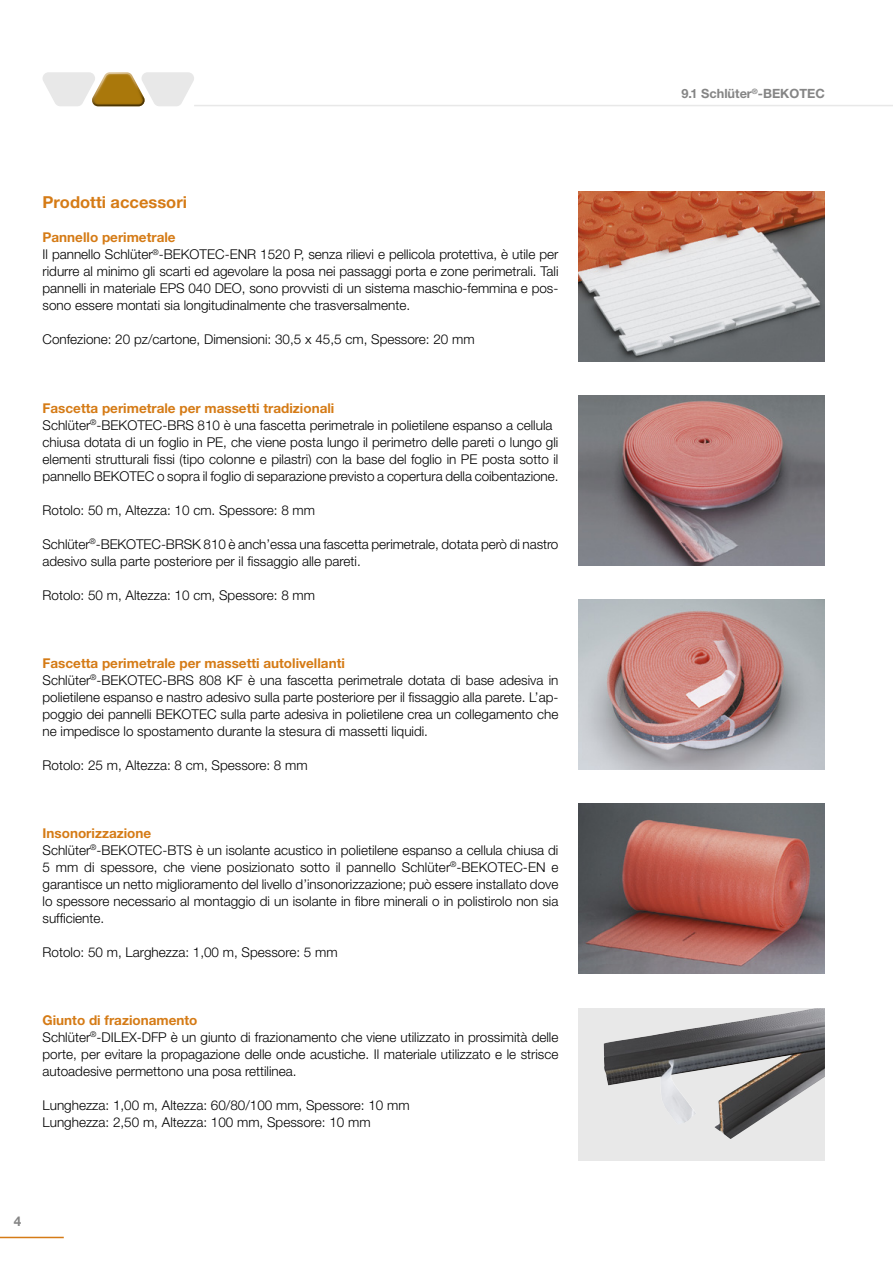
<style>
.page{position:relative;width:893px;height:1263px;background:#fff}
.page>*{position:absolute;margin:0;border:0;box-sizing:border-box;transform-origin:0 0}
.t1{font:700 16.5px "Helvetica Neue LT Pro";color:#d57b16}
.t2{font:300 13.5px/17px "Helvetica Neue LT Pro";color:#000}
.t3{font:700 13.5px "Helvetica Neue LT Pro";color:#858585}
.t4{font:700 12.75px "Helvetica Neue LT Pro";color:#858585}
.s1{font-weight:700;color:#d57b16}
</style>
<div class="page">
<hr style="left:0;top:1237px;width:64px;height:1px;background:#d57b16">
<img style="left:578px;top:191px;width:247px;height:170px">
<img style="left:578px;top:395px;width:247px;height:171px">
<img style="left:578px;top:600px;width:247px;height:170px">
<img style="left:578px;top:804px;width:247px;height:170px">
<div style="left:579px;top:1008px;width:246px;height:153px;background:#e8e8e8"></div>
<img style="left:604px;top:1008px;width:221px;height:131px">
<hr style="left:194px;top:105px;width:699px;height:1px;background:#e8e8e8">
<svg style="left:43px;top:72px;width:151px;height:34px"></svg>
<p class="t1" style="left:43px;top:192px;width:146px">Prodotti accessori</p>
<p class="t2" style="left:43px;top:229px;width:517px"><span class="s1">Pannello perimetrale<br></span>Il pannello Schlüter<sup>®</sup>-BEKOTEC-ENR 1520 P, senza rilievi e pellicola protettiva, è utile per ridurre al minimo gli scarti ed agevolare la posa nei passaggi porta e zone perimetrali. Tali pannelli in materiale EPS 040 DEO, sono provvisti di un sistema maschio-femmina e pos&shy;sono essere montati sia longitudinalmente che trasversalmente.</p>
<p class="t2" style="left:43px;top:331px;width:434px">Confezione: 20 pz/cartone, Dimensioni: 30,5 x 45,5 cm, Spessore: 20 mm</p>
<p class="t2" style="left:43px;top:399px;width:517px"><span class="s1">Fascetta perimetrale per massetti tradizionali<br></span>Schlüter<sup>®</sup>-BEKOTEC-BRS 810 è una fascetta perimetrale in polietilene espanso a cellula chiusa dotata di un foglio in PE, che viene posta lungo il perimetro delle pareti o lungo gli elementi strutturali fissi (tipo colonne e pilastri) con la base del foglio in PE posta sotto il pannello BEKOTEC o sopra il foglio di separazione previsto a copertura della coibentazione.</p>
<p class="t2" style="left:43px;top:501px;width:274px">Rotolo: 50 m, Altezza: 10 cm. Spessore: 8 mm</p>
<p class="t2" style="left:43px;top:535px;width:517px">Schlüter<sup>®</sup>-BEKOTEC-BRSK 810 è anch’essa una fascetta perimetrale, dotata però di nastro adesivo sulla parte posteriore per il fissaggio alle pareti.</p>
<p class="t2" style="left:43px;top:586px;width:274px">Rotolo: 50 m, Altezza: 10 cm, Spessore: 8 mm</p>
<p class="t2" style="left:43px;top:654px;width:517px"><span class="s1">Fascetta perimetrale per massetti autolivellanti<br></span>Schlüter<sup>®</sup>-BEKOTEC-BRS 808 KF è una fascetta perimetrale dotata di base adesiva in polietilene espanso e nastro adesivo sulla parte posteriore per il fissaggio alla parete. L’ap&shy;poggio dei pannelli BEKOTEC sulla parte adesiva in polietilene crea un collegamento che ne impedisce lo spostamento durante la stesura di massetti liquidi.</p>
<p class="t2" style="left:43px;top:756px;width:267px">Rotolo: 25 m, Altezza: 8 cm, Spessore: 8 mm</p>
<p class="t2" style="left:43px;top:824px;width:517px"><span class="s1">Insonorizzazione<br></span>Schlüter<sup>®</sup>-BEKOTEC-BTS è un isolante acustico in polietilene espanso a cellula chiusa di 5 mm di spessore, che viene posizionato sotto il pannello Schlüter<sup>®</sup>-BEKOTEC-EN e garantisce un netto miglioramento del livello d’insonorizzazione; può essere installato dove lo spessore necessario al montaggio di un isolante in fibre minerali o in polistirolo non sia sufficiente.</p>
<p class="t2" style="left:43px;top:943px;width:297px">Rotolo: 50 m, Larghezza: 1,00 m, Spessore: 5 mm</p>
<p class="t2" style="left:43px;top:1011px;width:517px"><span class="s1">Giunto di frazionamento<br></span>Schlüter<sup>®</sup>-DILEX-DFP è un giunto di frazionamento che viene utilizzato in prossimità delle porte, per evitare la propagazione delle onde acustiche. Il materiale utilizzato e le strisce autoadesive permettono una posa rettilinea.</p>
<p class="t2" style="left:43px;top:1096px;width:369px">Lunghezza: 1,00 m, Altezza: 60/80/100 mm, Spessore: 10 mm<br>Lunghezza: 2,50 m, Altezza: 100 mm, Spessore: 10 mm</p>
<p class="t3" style="left:14px;top:1213px;width:9px">4</p>
<p class="t4" style="left:681px;top:86px;width:145px">9.1 Schlüter<sup>®</sup>-BEKOTEC</p>
</div>
